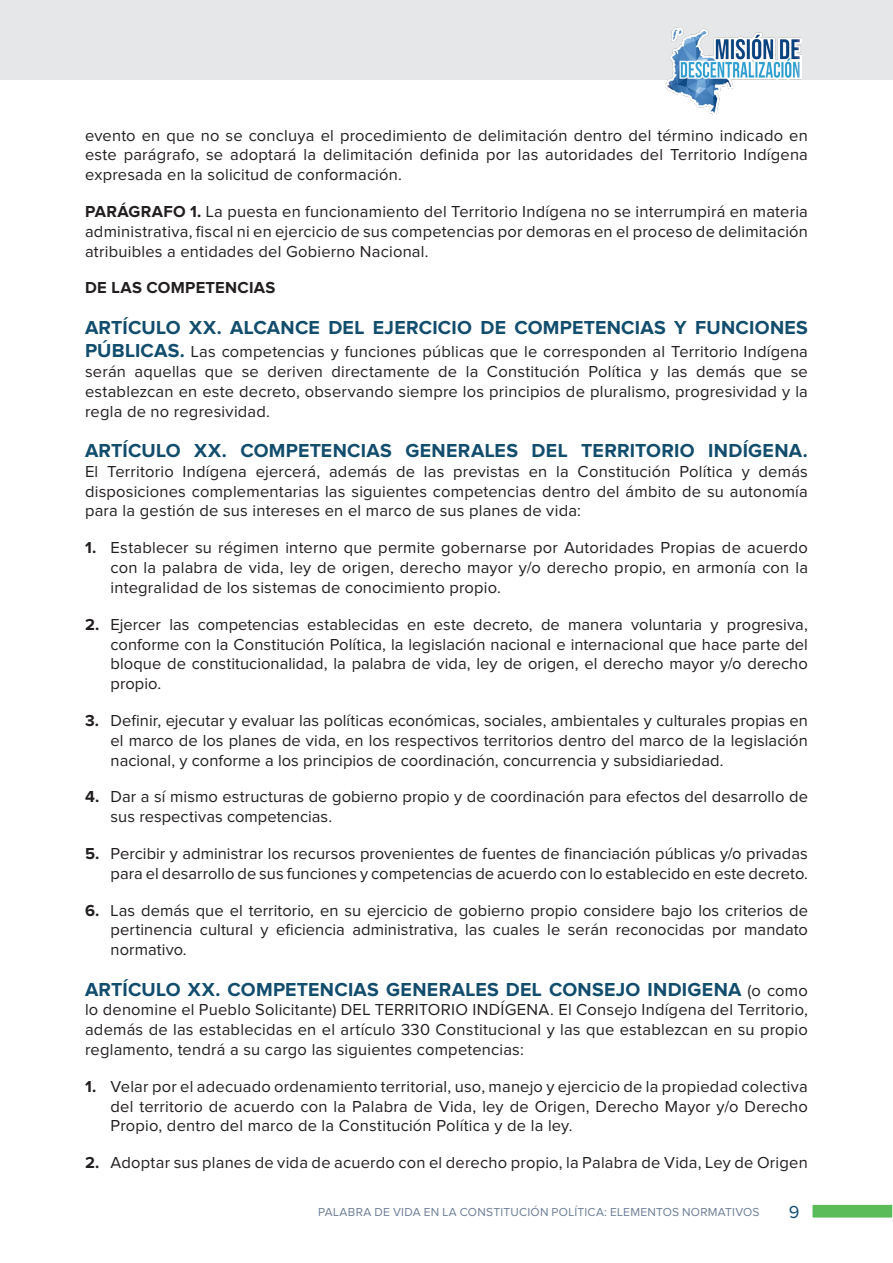
<style>
.page{position:relative;width:893px;height:1263px;background:#fff}
.page>*{position:absolute;margin:0;border:0;box-sizing:border-box;transform-origin:0 0}
.PARRAFO_1{font:700 19.5px "Proxima Nova";letter-spacing:.015em;color:#124d6d}
.t1{font:18px "Proxima Nova";color:#124d6d}
.PARRAFO_1-2{font:16.5px/19.8px "Proxima Nova";letter-spacing:.005em;color:#231f20;text-align:justify}
.PARRAFO_1-3{font:700 16.5px "Proxima Nova";letter-spacing:.015em;color:#231f20}
.t2{font:12px "Proxima Nova";letter-spacing:.02em;color:#6d7f98}
.s1{font-weight:700}
.s2{font-weight:700;font-size:19.5px;color:#124d6d}
.s3{font-weight:400;font-size:16.5px;color:#231f20}
</style>
<div class="page">
<div style="left:0;top:0;width:893px;height:80px;background:#e6e7e9"></div>
<img style="left:665px;top:28px;width:136px;height:87px">
<div style="left:811px;top:1203px;width:82px;height:16px;background:#5abb59;border:2px solid #fff"></div>
<p class="PARRAFO_1-2" style="left:85px;top:126px;width:724px">evento en que no se concluya el procedimiento de delimitación dentro del término indicado en este parágrafo, se adoptará la delimitación definida por las autoridades del Territorio Indígena expresada en la solicitud de conformación.</p>
<p class="PARRAFO_1-2" style="left:85px;top:202px;width:724px"><span class="s1">PARÁGRAFO 1.</span> La puesta en funcionamiento del Territorio Indígena no se interrumpirá en materia administrativa, fiscal ni en ejercicio de sus competencias por demoras en el proceso de delimitación atribuibles a entidades del Gobierno Nacional.</p>
<p class="PARRAFO_1-3" style="left:85px;top:279px;width:192px">DE LAS COMPETENCIAS</p>
<p class="PARRAFO_1" style="left:85px;top:316px;width:724px">ARTÍCULO XX. ALCANCE DEL EJERCICIO DE COMPETENCIAS Y FUNCIONES</p>
<p class="PARRAFO_1-2" style="left:85px;top:342px;width:724px"><span class="s2">PÚBLICAS.</span> Las competencias y funciones públicas que le corresponden al Territorio Indígena serán aquellas que se deriven directamente de la Constitución Política y las demás que se establezcan en este decreto, observando siempre los principios de pluralismo, progresividad y la regla de no regresividad.</p>
<p class="PARRAFO_1" style="left:85px;top:439px;width:724px">ARTÍCULO XX. COMPETENCIAS GENERALES DEL TERRITORIO INDÍGENA.</p>
<p class="PARRAFO_1-2" style="left:85px;top:462px;width:724px">El Territorio Indígena ejercerá, además de las previstas en la Constitución Política y demás disposiciones complementarias las siguientes competencias dentro del ámbito de su autonomía para la gestión de sus intereses en el marco de sus planes de vida:</p>
<p class="PARRAFO_1-2" style="left:111px;top:538px;width:699px;text-indent:-26px"><span class="s1">1.</span> Establecer su régimen interno que permite gobernarse por Autoridades Propias de acuerdo con la palabra de vida, ley de origen, derecho mayor y/o derecho propio, en armonía con la integralidad de los sistemas de conocimiento propio.</p>
<p class="PARRAFO_1-2" style="left:111px;top:615px;width:699px;text-indent:-26px"><span class="s1">2.</span> Ejercer las competencias establecidas en este decreto, de manera voluntaria y progresiva, conforme con la Constitución Política, la legislación nacional e internacional que hace parte del bloque de constitucionalidad, la palabra de vida, ley de origen, el derecho mayor y/o derecho propio.</p>
<p class="PARRAFO_1-2" style="left:111px;top:711px;width:699px;text-indent:-26px"><span class="s1">3.</span> Definir, ejecutar y evaluar las políticas económicas, sociales, ambientales y culturales propias en el marco de los planes de vida, en los respectivos territorios dentro del marco de la legislación nacional, y conforme a los principios de coordinación, concurrencia y subsidiariedad.</p>
<p class="PARRAFO_1-2" style="left:111px;top:787px;width:699px;text-indent:-26px"><span class="s1">4.</span> Dar a sí mismo estructuras de gobierno propio y de coordinación para efectos del desarrollo de sus respectivas competencias.</p>
<p class="PARRAFO_1-2" style="left:85px;top:844px;width:724px;text-align:right"><span class="s1">5.</span> Percibir y administrar los recursos provenientes de fuentes de financiación públicas y/o privadas para el desarrollo de sus funciones y competencias de acuerdo con lo establecido en este decreto.</p>
<p class="PARRAFO_1-2" style="left:111px;top:900px;width:699px;text-indent:-26px"><span class="s1">6.</span> Las demás que el territorio, en su ejercicio de gobierno propio considere bajo los criterios de pertinencia cultural y eficiencia administrativa, las cuales le serán reconocidas por mandato normativo.</p>
<p class="PARRAFO_1" style="left:85px;top:978px;width:724px">ARTÍCULO XX. COMPETENCIAS GENERALES DEL CONSEJO INDIGENA <span class="s3">(o como</span></p>
<p class="PARRAFO_1-2" style="left:85px;top:1000px;width:724px">lo denomine el Pueblo Solicitante) DEL TERRITORIO INDÍGENA. El Consejo Indígena del Territorio, además de las establecidas en el artículo 330 Constitucional y las que establezcan en su propio reglamento, tendrá a su cargo las siguientes competencias:</p>
<p class="PARRAFO_1-2" style="left:111px;top:1077px;width:699px;text-indent:-26px"><span class="s1">1.</span> Velar por el adecuado ordenamiento territorial, uso, manejo y ejercicio de la propiedad colectiva del territorio de acuerdo con la Palabra de Vida, ley de Origen, Derecho Mayor y/o Derecho Propio, dentro del marco de la Constitución Política y de la ley.</p>
<p class="PARRAFO_1-2" style="left:85px;top:1153px;width:724px"><span class="s1">2.</span> Adoptar sus planes de vida de acuerdo con el derecho propio, la Palabra de Vida, Ley de Origen</p>
<p class="t2" style="left:318px;top:1205px;width:443px">PALABRA DE VIDA EN LA CONSTITUCIÓN POLÍTICA: ELEMENTOS NORMATIVOS</p>
<p class="t1" style="left:789px;top:1202px;width:12px">9</p>
</div>
